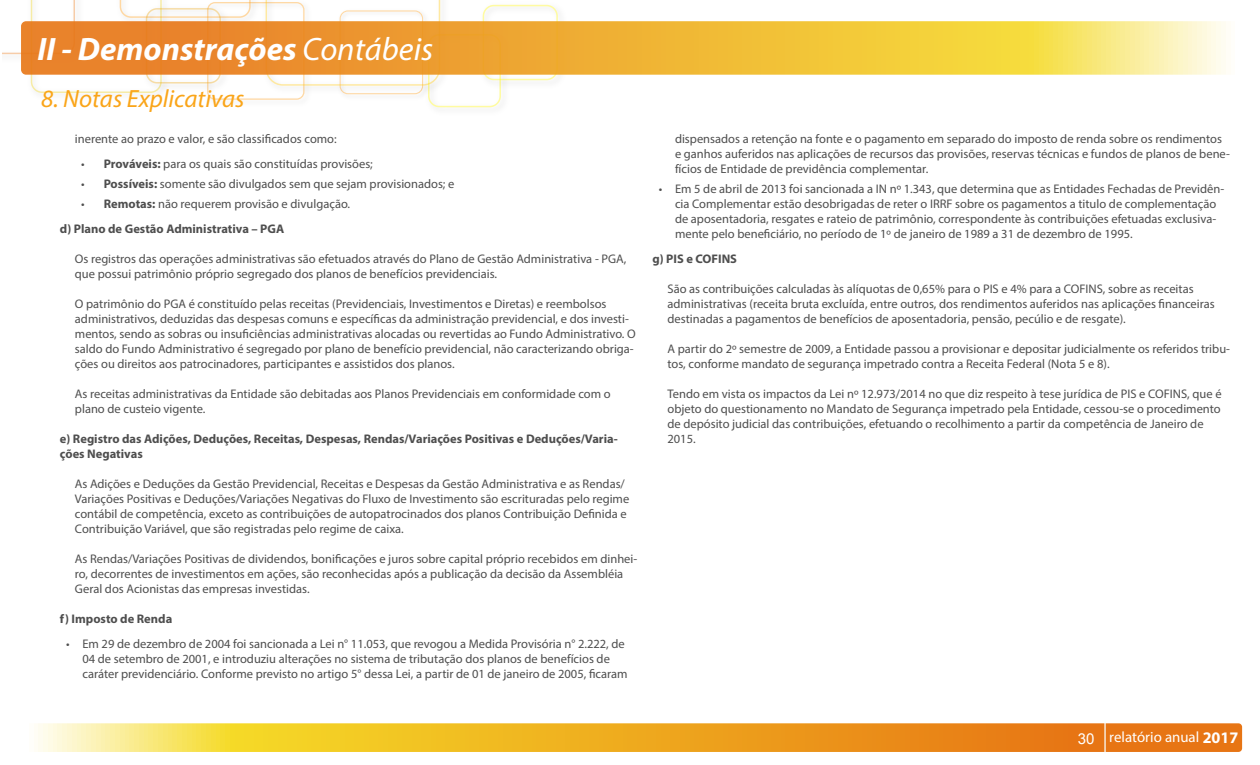
<style>
.page{position:relative;width:1260px;height:765px;background:#fff}
.page>*{position:absolute;margin:0;border:0;box-sizing:border-box;transform-origin:0 0}
.t1{font:italic 700 32.5px "Myriad Pro";color:#fff}
.t2{font:italic 25px "Myriad Pro";color:#faa519}
.t3{font:15px "Myriad Pro";color:#fff}
.t4{font:12.5px/15px "Myriad Pro";color:#4e4e4e}
.t5{font:700 12.5px/25px "Myriad Pro";color:#4e4e4e}
.s1{font-weight:400}
.s2{font-weight:700}
.s3{font-family:"Arial"}
.s4{font-weight:700;font-size:16.12px}
</style>
<div class="page">
<img style="left:430px;top:99px;width:69px;height:9px">
<div style="left:428px;top:34px;width:73px;height:73px;border:1px solid #fff600;border-radius:10px"></div>
<img style="left:260px;top:0;width:181px;height:97px">
<svg style="left:266px;top:0;width:174px;height:86px"></svg>
<img style="left:482px;top:4px;width:74px;height:87px">
<div style="left:483px;top:5px;width:75px;height:75px;border:1px solid #fff600;border-radius:10px"></div>
<svg style="left:2px;top:0;width:249px;height:93px"></svg>
<svg style="left:21px;top:21px;width:1205px;height:54px;background:#f0b444"></svg>
<svg style="left:38px;top:723px;width:1204px;height:29px;background:#efac31"></svg>
<hr style="left:1104px;top:720px;width:2px;height:34px;background:#faffff">
<h1 class="t1" style="left:38px;top:28px;width:397px">II - Demonstrações <span class="s1">Contábeis</span></h1>
<h2 class="t2" style="left:41px;top:84px;width:205px">8. Notas Explicativas</h2>
<p class="t4" style="left:75px;top:131px;width:263px">inerente ao prazo e valor, e são classificados como:</p>
<p class="t4" style="left:81px;top:156px;width:293px">• <span class="s2">Prováveis:</span> para os quais são constituídas provisões;</p>
<p class="t4" style="left:81px;top:176px;width:375px">• <span class="s2">Possíveis:</span> somente são divulgados sem que sejam provisionados; e</p>
<p class="t5" style="left:60px;top:191px;width:292px;text-indent:21px"><span class="s1">•</span> Remotas: <span class="s1">não requerem provisão e divulgação. </span>d) Plano de Gestão Administrativa – PGA</p>
<p class="t4" style="left:75px;top:251px;width:553px">Os registros das operações administrativas são efetuados através do Plano de Gestão Administrativa - PGA, que possui patrimônio próprio segregado dos planos de benefícios previdenciais.</p>
<p class="t4" style="left:75px;top:296px;width:562px">O patrimônio do PGA é constituído pelas receitas (Previdenciais, Investimentos e Diretas) e reembolsos administrativos, deduzidas das despesas comuns e específicas da administração previdencial, e dos investi&shy;mentos, sendo as sobras ou insuficiências administrativas alocadas ou revertidas ao Fundo Administrativo. O saldo do Fundo Administrativo é segregado por plano de benefício previdencial, não caracterizando obriga&shy;ções ou direitos aos patrocinadores, participantes e assistidos dos planos.</p>
<p class="t4" style="left:75px;top:386px;width:537px">As receitas administrativas da Entidade são debitadas aos Planos Previdenciais em conformidade com o plano de custeio vigente.</p>
<p class="t5" style="left:60px;top:431px;width:559px;line-height:15px">e) Registro das Adições, Deduções, Receitas, Despesas, Rendas/Variações Positivas e Deduções/Varia&shy;ções Negativas</p>
<p class="t4" style="left:75px;top:476px;width:556px">As Adições e Deduções da Gestão Previdencial, Receitas e Despesas da Gestão Administrativa e as Rendas/ Variações Positivas e Deduções/Variações Negativas do Fluxo de Investimento são escrituradas pelo regime contábil de competência, exceto as contribuições de autopatrocinados dos planos Contribuição Definida e Contribuição Variável, que são registradas pelo regime de caixa.</p>
<p class="t4" style="left:75px;top:551px;width:564px">As Rendas/Variações Positivas de dividendos, bonificações e juros sobre capital próprio recebidos em dinhei&shy;ro, decorrentes de investimentos em ações, são reconhecidas após a publicação da decisão da Assembléia<br>Geral dos Acionistas das empresas investidas.</p>
<p class="t5" style="left:60px;top:606px;width:114px">f) Imposto de Renda</p>
<p class="t4" style="left:82px;top:636px;width:547px;text-indent:-16px">• Em 29 de dezembro de 2004 foi sancionada a Lei n° 11.053, que revogou a Medida Provisória n° 2.222, de<br>04 de setembro de 2001, e introduziu alterações no sistema de tributação dos planos de benefícios de caráter previdenciário. Conforme previsto no artigo 5° dessa Lei, a partir de 01 de janeiro de 2005, ficaram</p>
<p class="t4" style="left:675px;top:131px;width:557px">dispensados a retenção na fonte e o pagamento em separado do imposto de renda sobre os rendimentos e ganhos auferidos nas aplicações de recursos das provisões, reservas técnicas e fundos de planos de bene&shy;fícios de Entidade de previdência complementar.</p>
<p class="t4" style="left:675px;top:181px;width:551px;text-indent:-16px">• Em 5 de abril de 2013 foi sancionada a IN nº 1.343, que determina que as Entidades Fechadas de Previdên&shy;cia Complementar estão desobrigadas de reter o IRRF sobre os pagamentos a titulo de complementação de aposentadoria, resgates e rateio de patrimônio, correspondente às contribuições efetuadas exclusiva&shy;mente pelo beneficiário, no período de 1º de janeiro de 1989 a 31 de dezembro de 1995.</p>
<p class="t5" style="left:652px;top:246px;width:86px">g) PIS e COFINS</p>
<p class="t4" style="left:667px;top:281px;width:549px">São as contribuições calculadas às alíquotas de 0,65% para o PIS e 4% para a COFINS, sobre as receitas administrativas (receita bruta excluída, entre outros, dos rendimentos auferidos nas aplicações financeiras destinadas a pagamentos de benefícios de aposentadoria, pensão, pecúlio e de resgate).</p>
<p class="t4" style="left:667px;top:341px;width:564px">A partir do 2º semestre de 2009, a Entidade passou a provisionar e depositar judicialmente os referidos tribu&shy;tos, conforme mandato de segurança impetrado contra a Receita Federal (Nota 5 e 8).</p>
<p class="t4" style="left:667px;top:386px;width:556px">Tendo em vista os impactos da Lei nº 12.973/2014 no que diz respeito à tese jurídica de PIS e COFINS, que é objeto do questionamento no Mandato de Segurança impetrado pela Entidade, cessou-se o procedimento de depósito judicial das contribuições, efetuando o recolhimento a partir da competência de Janeiro de 2015.</p>
<p class="t3" style="left:1078px;top:728px;width:162px"><span class="s3">30</span> relatório anual <span class="s4">2017</span></p>
</div>
